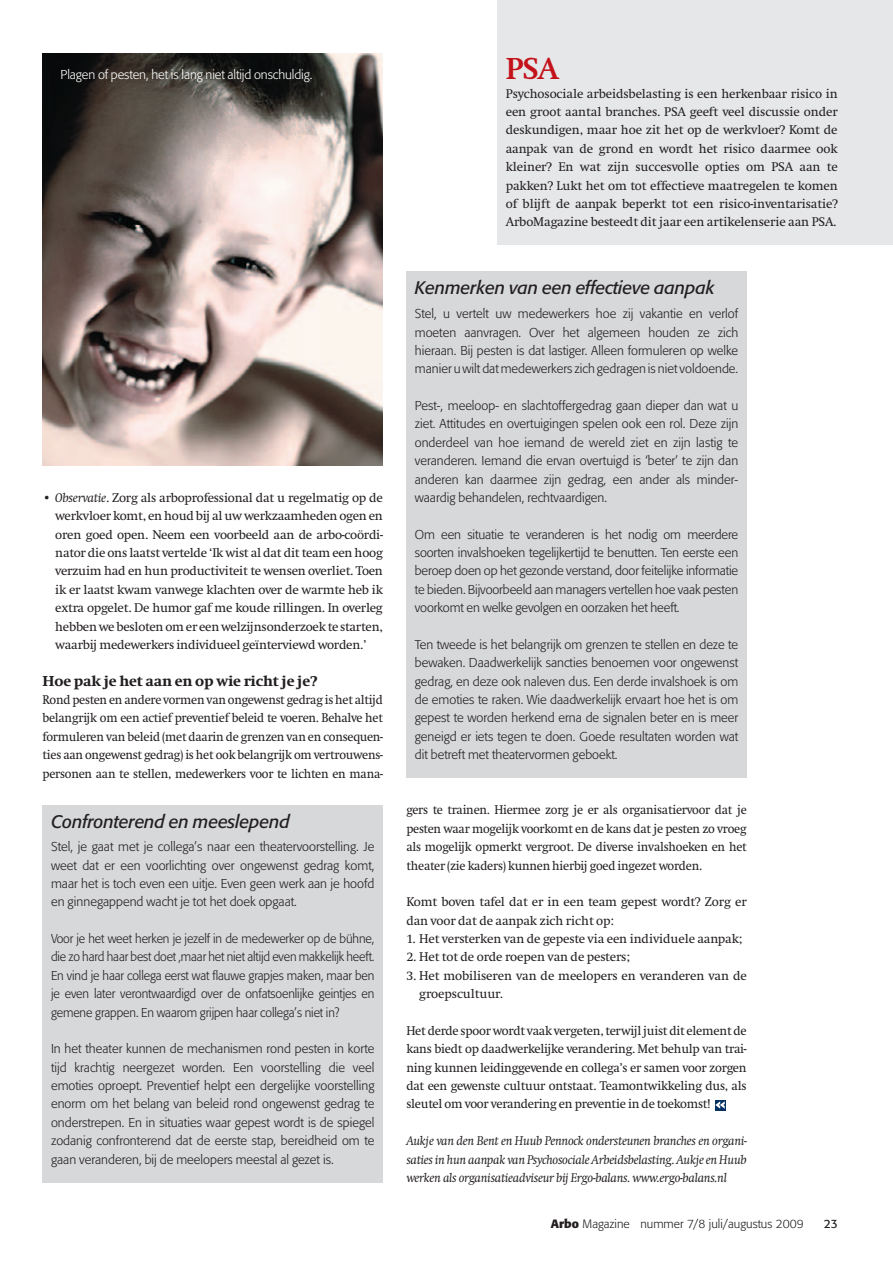
<style>
.page{position:relative;width:893px;height:1263px;background:#fff}
.page>*{position:absolute;margin:0;border:0;box-sizing:border-box;transform-origin:0 0}
.t1{font:700 31.5px "Swift";color:#c4121a}
.t2{font:italic 18px "Formata";letter-spacing:-.01em;color:#231f20}
.t3{font:800 15px "Swift";letter-spacing:-.01em;color:#231f20}
.t4{font:13.2px/18.3px "Swift";letter-spacing:-.02em;color:#231f20;text-align:justify}
.t5{font:13.2px/18.3px "Swift";letter-spacing:-.02em;color:#231f20;text-align:justify;scale:.95 1}
.t6{font:italic 13.2px/18.3px "Swift";letter-spacing:-.02em;color:#231f20;text-align:justify}
.t7{font:300 12.75px/18.5px "Formata";color:#231f20;text-align:justify}
.t8{font:300 12.75px/18.5px "Formata";color:#231f20;text-align:justify;scale:.96 1}
.t9{font:300 12.75px "Formata";letter-spacing:-.01em;color:#fff}
.t10{font:300 12px "Formata";color:#231f20}
.t11{font:12px "Formata";color:#231f20}
.s1{font-style:italic}
.s2{font-weight:700}
</style>
<div class="page">
<div style="left:497px;top:0;width:396px;height:245px;background:#e6e7e9"></div>
<img style="left:43px;top:53px;width:340px;height:412px">
<div style="left:406px;top:272px;width:341px;height:506px;background:#d7d8da"></div>
<div style="left:43px;top:805px;width:340px;height:378px;background:#d7d8da"></div>
<div style="left:715px;top:1099px;width:10px;height:11px;background:#053264"></div>
<svg style="left:715px;top:1101px;width:10px;height:8px"></svg>
<p class="t9" style="left:61px;top:69px;width:253px">Plagen of pesten, het is lang niet altijd onschuldig.</p>
<p class="t4" style="left:55px;top:490px;width:329px;text-indent:-13px">• <span class="s1">Observatie</span>. Zorg als arboprofessional dat u regelmatig op de werkvloer komt, en houd bij al uw werkzaamheden ogen en oren goed open. Neem een voorbeeld aan de arbo-coördi&shy;nator die ons laatst vertelde ‘Ik wist al dat dit team een hoog verzuim had en hun productiviteit te wensen overliet. Toen ik er laatst kwam vanwege klachten over de warmte heb ik extra opgelet. De humor gaf me koude rillingen. In overleg hebben we besloten om er een welzijnsonderzoek te starten, waarbij medewerkers individueel geïnterviewd worden.’</p>
<p class="t3" style="left:43px;top:675px;width:276px">Hoe pak je het aan en op wie richt je je?</p>
<p class="t5" style="left:43px;top:692px;width:360px">Rond pesten en andere vormen van ongewenst gedrag is het altijd belangrijk om een actief preventief beleid te voeren. Behalve het formuleren van beleid (met daarin de grenzen van en consequen&shy;ties aan ongewenst gedrag) is het ook belangrijk om vertrouwens&shy;personen aan te stellen, medewerkers voor te lichten en mana-</p>
<h2 class="t2" style="left:51px;top:814px;width:240px">Confronterend en meeslepend</h2>
<p class="t7" style="left:51px;top:838px;width:325px">Stel, je gaat met je collega’s naar een theatervoorstelling. Je weet dat er een voorlichting over ongewenst gedrag komt, maar het is toch even een uitje. Even geen werk aan je hoofd en ginnegappend wacht je tot het doek opgaat.</p>
<p class="t8" style="left:51px;top:930px;width:338px">Voor je het weet herken je jezelf in de medewerker op de bühne, die zo hard haar best doet ,maar het niet altijd even makkelijk heeft.<br>En vind je haar collega eerst wat flauwe grapjes maken, maar ben je even later verontwaardigd over de onfatsoenlijke geintjes en gemene grappen. En waarom grijpen haar collega’s niet in?</p>
<p class="t7" style="left:51px;top:1040px;width:325px">In het theater kunnen de mechanismen rond pesten in korte tijd krachtig neergezet worden. Een voorstelling die veel emoties oproept. Preventief helpt een dergelijke voorstelling enorm om het belang van beleid rond ongewenst gedrag te onderstrepen. En in situaties waar gepest wordt is de spiegel zodanig confronterend dat de eerste stap, bereidheid om te gaan veranderen, bij de meelopers meestal al gezet is.</p>
<h1 class="t1" style="left:506px;top:57px;width:55px">PSA</h1>
<p class="t4" style="left:506px;top:85px;width:333px">Psychosociale arbeidsbelasting is een herkenbaar risico in een groot aantal branches. PSA geeft veel discussie onder deskundigen, maar hoe zit het op de werkvloer? Komt de aanpak van de grond en wordt het risico daarmee ook kleiner? En wat zijn succesvolle opties om PSA aan te pakken? Lukt het om tot effectieve maatregelen te komen of blijft de aanpak beperkt tot een risico-inventarisatie?<br>ArboMagazine besteedt dit jaar een artikelenserie aan PSA.</p>
<h2 class="t2" style="left:415px;top:280px;width:301px">Kenmerken van een effectieve aanpak</h2>
<p class="t7" style="left:415px;top:305px;width:325px">Stel, u vertelt uw medewerkers hoe zij vakantie en verlof moeten aanvragen. Over het algemeen houden ze zich hieraan. Bij pesten is dat lastiger. Alleen formuleren op welke manier u wilt dat medewerkers zich gedragen is niet voldoende.</p>
<p class="t7" style="left:415px;top:397px;width:325px">Pest-, meeloop- en slachtoffergedrag gaan dieper dan wat u ziet. Attitudes en overtuigingen spelen ook een rol. Deze zijn onderdeel van hoe iemand de wereld ziet en zijn lastig te veranderen. Iemand die ervan overtuigd is ‘beter’ te zijn dan anderen kan daarmee zijn gedrag, een ander als minder&shy;waardig behandelen, rechtvaardigen.</p>
<p class="t7" style="left:415px;top:526px;width:325px">Om een situatie te veranderen is het nodig om meerdere soorten invalshoeken tegelijkertijd te benutten. Ten eerste een beroep doen op het gezonde verstand, door feitelijke informatie te bieden. Bijvoorbeeld aan managers vertellen hoe vaak pesten voorkomt en welke gevolgen en oorzaken het heeft.</p>
<p class="t7" style="left:415px;top:636px;width:325px">Ten tweede is het belangrijk om grenzen te stellen en deze te bewaken. Daadwerkelijk sancties benoemen voor ongewenst gedrag, en deze ook naleven dus. Een derde invalshoek is om de emoties te raken. Wie daadwerkelijk ervaart hoe het is om gepest te worden herkend erna de signalen beter en is meer geneigd er iets tegen te doen. Goede resultaten worden wat dit betreft met theatervormen geboekt.</p>
<p class="t5" style="left:406px;top:802px;width:360px">gers te trainen. Hiermee zorg je er als organisatiervoor dat je pesten waar mogelijk voorkomt en de kans dat je pesten zo vroeg als mogelijk opmerkt vergroot. De diverse invalshoeken en het theater (zie kaders) kunnen hierbij goed ingezet worden.</p>
<p class="t4" style="left:406px;top:894px;width:342px">Komt boven tafel dat er in een team gepest wordt? Zorg er dan voor dat de aanpak zich richt op:</p>
<p class="t4" style="left:406px;top:931px;width:338px">1. Het versterken van de gepeste via een individuele aanpak;</p>
<p class="t4" style="left:406px;top:949px;width:225px">2. Het tot de orde roepen van de pesters;</p>
<p class="t4" style="left:419px;top:967px;width:329px;text-indent:-13px">3. Het mobiliseren van de meelopers en veranderen van de groepscultuur.</p>
<p class="t4" style="left:406px;top:1022px;width:342px">Het derde spoor wordt vaak vergeten, terwijl juist dit element de kans biedt op daadwerkelijke verandering. Met behulp van trai&shy;ning kunnen leidinggevende en collega’s er samen voor zorgen dat een gewenste cultuur ontstaat. Teamontwikkeling dus, als sleutel om voor verandering en preventie in de toekomst!</p>
<p class="t6" style="left:406px;top:1133px;width:342px">Aukje van den Bent en Huub Pennock ondersteunen branches en organi&shy;saties in hun aanpak van Psychosociale Arbeidsbelasting. Aukje en Huub werken als organisatieadviseur bij Ergo-balans. www.ergo-balans.nl</p>
<p class="t10" style="left:551px;top:1218px;width:254px"><span class="s2">Arbo</span> Magazine nummer 7/8 juli/augustus 2009</p>
<p class="t11" style="left:824px;top:1218px;width:15px">23</p>
</div>
